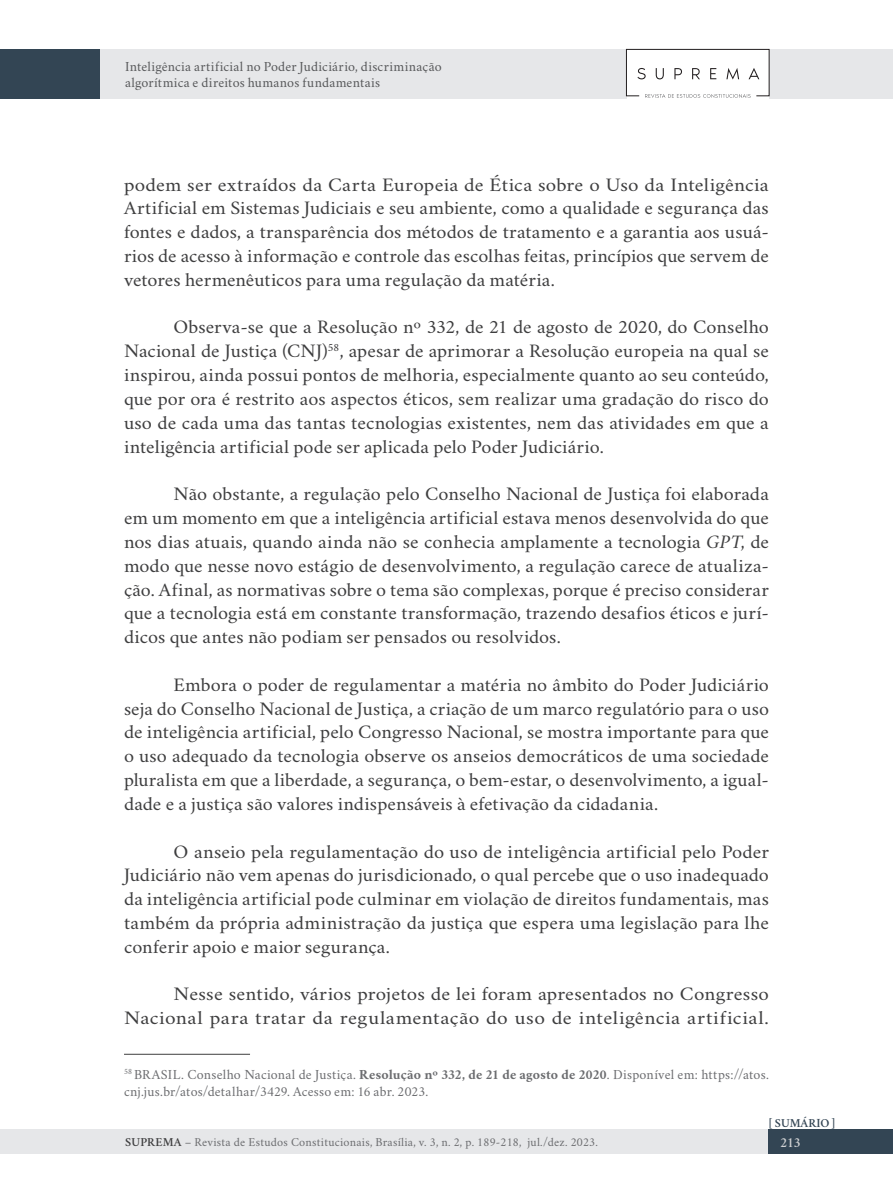
<style>
.page{position:relative;width:893px;height:1191px;background:#fff}
.page>*{position:absolute;margin:0;border:0;box-sizing:border-box;transform-origin:0 0}
.texto_corrido_pt{font:19.25px/23.8px "Crimson";letter-spacing:.005em;color:#3e3e3f;text-align:justify;scale:1.05 1}
.texto_corrido_pt-2{font:19.25px/23.8px "Crimson";letter-spacing:.005em;color:#3e3e3f;text-align:justify;scale:1.09 1}
.texto_corrido_pt-3{font:19.25px/23.8px "Crimson";letter-spacing:.005em;color:#3e3e3f;text-align:justify;scale:1.06 1}
.FOOTNOTE{font:14px/16.6px "Crimson";letter-spacing:.015em;color:#6c6d70}
.t1{font:14px/15.8px "Crimson";letter-spacing:.02em;color:#57585a}
.t2{font:600 14px "Crimson";color:#d1d2d4}
.t3{font:12.25px "Crimson";letter-spacing:.02em;color:#6c6d70}
.t4{font:600 12.25px "Crimson";color:#334554}
.s1{font-style:italic}
.s2{font-weight:700}
.s3{font-weight:600;color:#3e3e3f}
</style>
<div class="page">
<div style="left:1px;top:49px;width:892px;height:50px;background:#e6e7e9"></div>
<div style="left:0;top:1129px;width:844px;height:25px;background:#e6e7e9"></div>
<div style="left:769px;top:1129px;width:124px;height:25px;background:#334554"></div>
<div style="left:627px;top:50px;width:142px;height:49px;background:#fff"></div>
<svg style="left:626px;top:48px;width:144px;height:50px"></svg>
<div style="left:0;top:49px;width:100px;height:50px;background:#334554"></div>
<hr style="left:124px;top:1054px;width:126px;height:1px;background:#3e3e3f">
<p class="t1" style="left:125px;top:57px;width:318px">Inteligência artificial no Poder Judiciário, discriminação algorítmica e direitos humanos fundamentais</p>
<p class="texto_corrido_pt-2" style="left:124px;top:170px;width:593px">podem ser extraídos da Carta Europeia de Ética sobre o Uso da Inteligência Artificial em Sistemas Judiciais e seu ambiente, como a qualidade e segurança das fontes e dados, a transparência dos métodos de tratamento e a garantia aos usuá&shy;rios de acesso à informação e controle das escolhas feitas, princípios que servem de vetores hermenêuticos para uma regulação da matéria.</p>
<p class="texto_corrido_pt" style="left:124px;top:313px;width:616px;text-indent:50px">Observa-se que a Resolução nº 332, de 21 de agosto de 2020, do Conselho Nacional de Justiça (CNJ)<sup>58</sup>, apesar de aprimorar a Resolução europeia na qual se inspirou, ainda possui pontos de melhoria, especialmente quanto ao seu conteúdo, que por ora é restrito aos aspectos éticos, sem realizar uma gradação do risco do uso de cada uma das tantas tecnologias existentes, nem das atividades em que a inteligência artificial pode ser aplicada pelo Poder Judiciário.</p>
<p class="texto_corrido_pt" style="left:124px;top:480px;width:616px;text-indent:50px">Não obstante, a regulação pelo Conselho Nacional de Justiça foi elaborada em um momento em que a inteligência artificial estava menos desenvolvida do que nos dias atuais, quando ainda não se conhecia amplamente a tecnologia <span class="s1">GPT</span>, de modo que nesse novo estágio de desenvolvimento, a regulação carece de atualiza&shy;ção. Afinal, as normativas sobre o tema são complexas, porque é preciso considerar que a tecnologia está em constante transformação, trazendo desafios éticos e jurí&shy;dicos que antes não podiam ser pensados ou resolvidos.</p>
<p class="texto_corrido_pt" style="left:124px;top:670px;width:616px;text-indent:50px">Embora o poder de regulamentar a matéria no âmbito do Poder Judiciário seja do Conselho Nacional de Justiça, a criação de um marco regulatório para o uso de inteligência artificial, pelo Congresso Nacional, se mostra importante para que o uso adequado da tecnologia observe os anseios democráticos de uma sociedade pluralista em que a liberdade, a segurança, o bem-estar, o desenvolvimento, a igual&shy;dade e a justiça são valores indispensáveis à efetivação da cidadania.</p>
<p class="texto_corrido_pt-3" style="left:124px;top:837px;width:610px;text-indent:50px">O anseio pela regulamentação do uso de inteligência artificial pelo Poder Judiciário não vem apenas do jurisdicionado, o qual percebe que o uso inadequado da inteligência artificial pode culminar em violação de direitos fundamentais, mas também da própria administração da justiça que espera uma legislação para lhe conferir apoio e maior segurança.</p>
<p class="texto_corrido_pt-2" style="left:124px;top:980px;width:593px;text-align:right">Nesse sentido, vários projetos de lei foram apresentados no Congresso<br>Nacional para tratar da regulamentação do uso de inteligência artificial.</p>
<p class="FOOTNOTE" style="left:124px;top:1064px;width:646px"><sup>58</sup> BRASIL. Conselho Nacional de Justiça. <span class="s2">Resolução nº 332, de 21 de agosto de 2020</span>. Disponível em: https://atos. cnj.jus.br/atos/detalhar/3429. Acesso em: 16 abr. 2023.</p>
<p class="t4" style="left:769px;top:1114px;width:68px">[ SUMÁRIO ]</p>
<p class="t3" style="left:125px;top:1132px;width:474px"><span class="s3">SUPREMA</span> – Revista de Estudos Constitucionais, Brasília, v. 3, n. 2, p. 189-218, jul./dez. 2023.</p>
<p class="t2" style="left:781px;top:1132px;width:21px">213</p>
</div>
